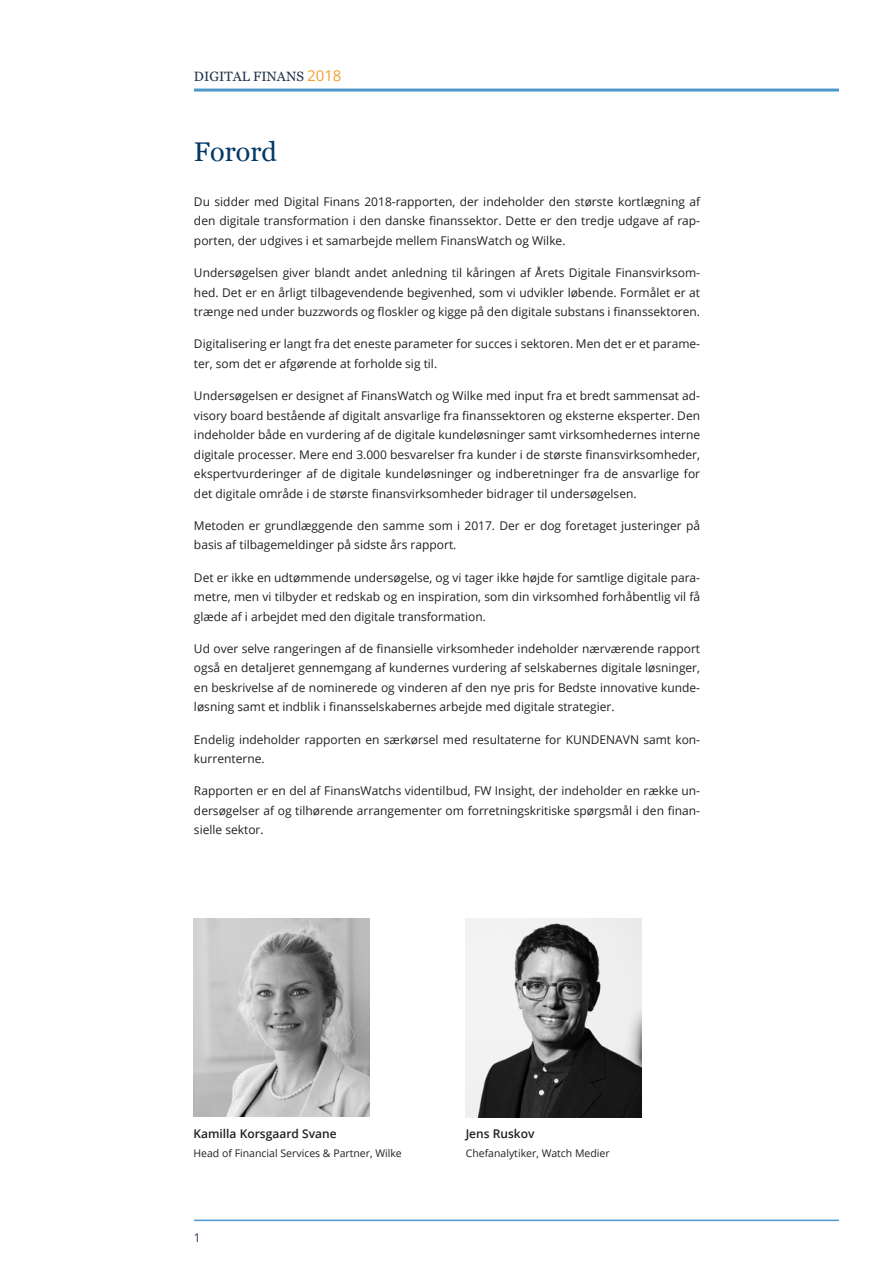
<style>
.page{position:relative;width:893px;height:1263px;background:#fff}
.page>*{position:absolute;margin:0;border:0;box-sizing:border-box;transform-origin:0 0}
.Heading_1{font:27px "Georgia";color:#043866}
.t1{font:13.5px "Georgia";color:#1f334a}
.Body{font:12px/19.5px "Open Sans";color:#231f20;text-align:justify}
.Body-2{font:600 12px "Open Sans";color:#231f20}
.t2{font:12px "Open Sans";color:#1f334a}
.Body-3{font:10.5px "Open Sans";color:#231f20}
.s1{font-family:"Open Sans";font-size:15px;color:#f69e2e}
</style>
<div class="page">
<hr style="left:194px;top:89px;width:645px;height:3px;background:#4f98cc">
<hr style="left:194px;top:1219px;width:645px;height:2px;background:#4f98cc">
<img style="left:466px;top:918px;width:175px;height:199px">
<img style="left:194px;top:918px;width:176px;height:199px">
<p class="t1" style="left:194px;top:68px;width:149px">DIGITAL FINANS <span class="s1">2018</span></p>
<p class="Heading_1" style="left:194px;top:135px;width:84px">Forord</p>
<p class="Body" style="left:194px;top:191px;width:508px">Du sidder med Digital Finans 2018-rapporten, der indeholder den største kortlægning af den digitale transformation i den danske finanssektor. Dette er den tredje udgave af rap&shy;porten, der udgives i et samarbejde mellem FinansWatch og Wilke.</p>
<p class="Body" style="left:194px;top:263px;width:508px">Undersøgelsen giver blandt andet anledning til kåringen af Årets Digitale Finansvirksom&shy;hed. Det er en årligt tilbagevendende begivenhed, som vi udvikler løbende. Formålet er at trænge ned under buzzwords og floskler og kigge på den digitale substans i finanssektoren.</p>
<p class="Body" style="left:194px;top:334px;width:508px">Digitalisering er langt fra det eneste parameter for succes i sektoren. Men det er et parame&shy;ter, som det er afgørende at forholde sig til.</p>
<p class="Body" style="left:194px;top:386px;width:508px">Undersøgelsen er designet af FinansWatch og Wilke med input fra et bredt sammensat ad&shy;visory board bestående af digitalt ansvarlige fra finanssektoren og eksterne eksperter. Den indeholder både en vurdering af de digitale kundeløsninger samt virksomhedernes interne digitale processer. Mere end 3.000 besvarelser fra kunder i de største finansvirksomheder, ekspertvurderinger af de digitale kundeløsninger og indberetninger fra de ansvarlige for det digitale område i de største finansvirksomheder bidrager til undersøgelsen.</p>
<p class="Body" style="left:194px;top:515px;width:508px">Metoden er grundlæggende den samme som i 2017. Der er dog foretaget justeringer på basis af tilbagemeldinger på sidste års rapport.</p>
<p class="Body" style="left:194px;top:567px;width:508px">Det er ikke en udtømmende undersøgelse, og vi tager ikke højde for samtlige digitale para&shy;metre, men vi tilbyder et redskab og en inspiration, som din virksomhed forhåbentlig vil få glæde af i arbejdet med den digitale transformation.</p>
<p class="Body" style="left:194px;top:638px;width:508px">Ud over selve rangeringen af de finansielle virksomheder indeholder nærværende rapport også en detaljeret gennemgang af kundernes vurdering af selskabernes digitale løsninger, en beskrivelse af de nominerede og vinderen af den nye pris for Bedste innovative kunde&shy;løsning samt et indblik i finansselskabernes arbejde med digitale strategier.</p>
<p class="Body" style="left:194px;top:729px;width:508px">Endelig indeholder rapporten en særkørsel med resultaterne for KUNDENAVN samt kon&shy;kurrenterne.</p>
<p class="Body" style="left:194px;top:781px;width:508px">Rapporten er en del af FinansWatchs videntilbud, FW Insight, der indeholder en række un&shy;dersøgelser af og tilhørende arrangementer om forretningskritiske spørgsmål i den finan&shy;sielle sektor.</p>
<p class="Body-2" style="left:194px;top:1125px;width:145px">Kamilla Korsgaard Svane</p>
<p class="Body-3" style="left:194px;top:1146px;width:210px">Head of Financial Services &amp; Partner, Wilke</p>
<p class="t2" style="left:194px;top:1229px;width:8px">1</p>
<p class="Body-2" style="left:466px;top:1125px;width:70px">Jens Ruskov</p>
<p class="Body-3" style="left:466px;top:1146px;width:146px">Chefanalytiker, Watch Medier</p>
</div>
